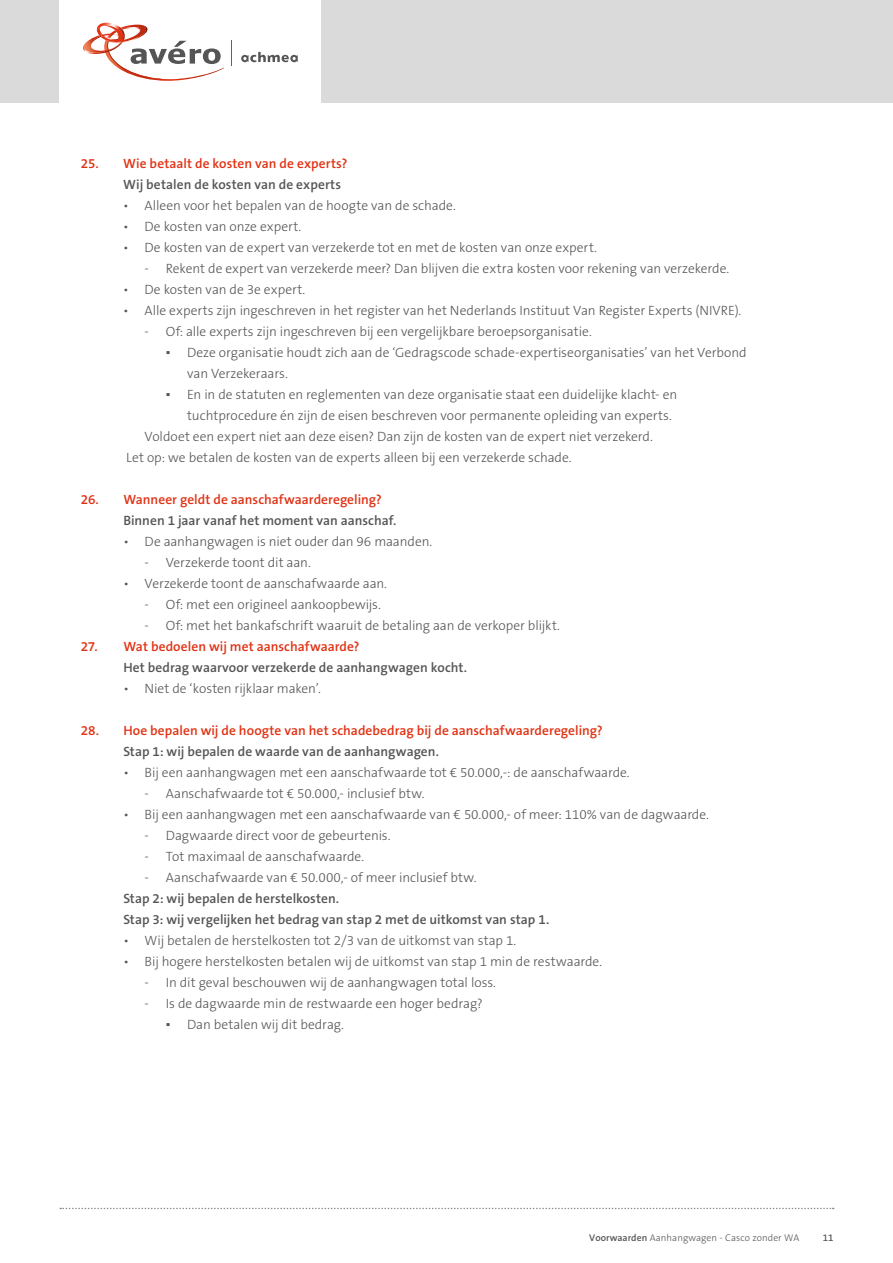
<style>
.page{position:relative;width:893px;height:1263px;background:#fff}
.page>*{position:absolute;margin:0;border:0;box-sizing:border-box;transform-origin:0 0}
.t1{font:300 13.5px/21px "The Sans B3";letter-spacing:-.005em;color:#555}
.t2{font:600 13.5px/21px "The Sans B6";letter-spacing:.005em;color:#555}
.t3{font:600 13.5px "The Sans B6";letter-spacing:.005em;color:#e13214}
.t4{font:300 9.75px "The Sans B3";letter-spacing:.005em;color:#555}
.s1{font-family:"Verdana";font-weight:400}
.s2{font-family:"The Sans B6";font-weight:600}
</style>
<div class="page">
<div style="left:0;top:0;width:893px;height:103px;background:#dadada"></div>
<div style="left:60px;top:0;width:261px;height:103px;background:#fff"></div>
<svg style="left:241px;top:52px;width:57px;height:10px"></svg>
<svg style="left:83px;top:22px;width:141px;height:59px"></svg>
<svg style="left:231px;top:41px;width:1px;height:25px"></svg>
<svg style="left:60px;top:1208px;width:774px;height:1px"></svg>
<p class="t3" style="left:81px;top:156px;width:268px">25. Wie betaalt de kosten van de experts?</p>
<p class="t2" style="left:123px;top:175px;width:219px">Wij betalen de kosten van de experts</p>
<p class="t1" style="left:123px;top:196px;width:334px">• Alleen voor het bepalen van de hoogte van de schade.</p>
<p class="t1" style="left:123px;top:217px;width:180px">• De kosten van onze expert.</p>
<p class="t1" style="left:123px;top:238px;width:475px">• De kosten van de expert van verzekerde tot en met de kosten van onze expert.</p>
<p class="t1" style="left:145px;top:259px;width:586px">- Rekent de expert van verzekerde meer? Dan blijven die extra kosten voor rekening van verzekerde.</p>
<p class="t1" style="left:123px;top:280px;width:184px">• De kosten van de 3e expert.</p>
<p class="t1" style="left:123px;top:301px;width:620px">• Alle experts zijn ingeschreven in het register van het Nederlands Instituut Van Register Experts (NIVRE).</p>
<p class="t1" style="left:145px;top:322px;width:449px">- Of: alle experts zijn ingeschreven bij een vergelijkbare beroepsorganisatie.</p>
<p class="t1" style="left:187px;top:343px;width:561px;text-indent:-21px"><span class="s1">▪</span> Deze organisatie houdt zich aan de ‘Gedragscode schade-expertiseorganisaties’ van het Verbond van Verzekeraars.</p>
<p class="t1" style="left:166px;top:385px;width:513px"><span class="s1">▪</span> En in de statuten en reglementen van deze organisatie staat een duidelijke klacht- en</p>
<p class="t1" style="left:187px;top:406px;width:486px">tuchtprocedure én zijn de eisen beschreven voor permanente opleiding van experts.</p>
<p class="t1" style="left:145px;top:427px;width:510px">Voldoet een expert niet aan deze eisen? Dan zijn de kosten van de expert niet verzekerd.</p>
<p class="t1" style="left:126px;top:448px;width:447px">Let op: we betalen de kosten van de experts alleen bij een verzekerde schade.</p>
<p class="t3" style="left:81px;top:492px;width:302px">26. Wanneer geldt de aanschafwaarderegeling?</p>
<p class="t2" style="left:123px;top:511px;width:275px">Binnen 1 jaar vanaf het moment van aanschaf.</p>
<p class="t1" style="left:123px;top:532px;width:310px">• De aanhangwagen is niet ouder dan 96 maanden.</p>
<p class="t1" style="left:145px;top:553px;width:168px">- Verzekerde toont dit aan.</p>
<p class="t1" style="left:123px;top:574px;width:265px">• Verzekerde toont de aanschafwaarde aan.</p>
<p class="t1" style="left:145px;top:595px;width:238px">- Of: met een origineel aankoopbewijs.</p>
<p class="t1" style="left:145px;top:616px;width:417px">- Of: met het bankafschrift waaruit de betaling aan de verkoper blijkt.</p>
<p class="t3" style="left:81px;top:640px;width:280px">27. Wat bedoelen wij met aanschafwaarde?</p>
<p class="t2" style="left:123px;top:658px;width:345px">Het bedrag waarvoor verzekerde de aanhangwagen kocht.</p>
<p class="t1" style="left:123px;top:679px;width:199px">• Niet de ‘kosten rijklaar maken’.</p>
<p class="t3" style="left:81px;top:724px;width:523px">28. Hoe bepalen wij de hoogte van het schadebedrag bij de aanschafwaarderegeling?</p>
<p class="t2" style="left:123px;top:742px;width:317px">Stap 1: wij bepalen de waarde van de aanhangwagen.</p>
<p class="t1" style="left:123px;top:763px;width:508px">• Bij een aanhangwagen met een aanschafwaarde tot € 50.000,-: de aanschafwaarde.</p>
<p class="t1" style="left:145px;top:784px;width:281px">- Aanschafwaarde tot € 50.000,- inclusief btw.</p>
<p class="t1" style="left:123px;top:805px;width:587px">• Bij een aanhangwagen met een aanschafwaarde van € 50.000,- of meer: 110% van de dagwaarde.</p>
<p class="t1" style="left:145px;top:826px;width:247px">- Dagwaarde direct voor de gebeurtenis.</p>
<p class="t1" style="left:145px;top:847px;width:221px">- Tot maximaal de aanschafwaarde.</p>
<p class="t1" style="left:145px;top:868px;width:333px">- Aanschafwaarde van € 50.000,- of meer inclusief btw.</p>
<p class="t2" style="left:123px;top:889px;width:427px">Stap 2: wij bepalen de herstelkosten.<br>Stap 3: wij vergelijken het bedrag van stap 2 met de uitkomst van stap 1.</p>
<p class="t1" style="left:123px;top:931px;width:394px">• Wij betalen de herstelkosten tot 2/3 van de uitkomst van stap 1.</p>
<p class="t1" style="left:123px;top:952px;width:480px">• Bij hogere herstelkosten betalen wij de uitkomst van stap 1 min de restwaarde.</p>
<p class="t1" style="left:145px;top:973px;width:353px">- In dit geval beschouwen wij de aanhangwagen total loss.</p>
<p class="t1" style="left:145px;top:994px;width:340px">- Is de dagwaarde min de restwaarde een hoger bedrag?</p>
<p class="t1" style="left:166px;top:1015px;width:180px"><span class="s1">▪</span> Dan betalen wij dit bedrag.</p>
<p class="t4" style="left:589px;top:1233px;width:212px"><span class="s2">Voorwaarden</span> Aanhangwagen - Casco zonder WA</p>
<p class="t4" style="left:823px;top:1233px;width:12px">11</p>
</div>
